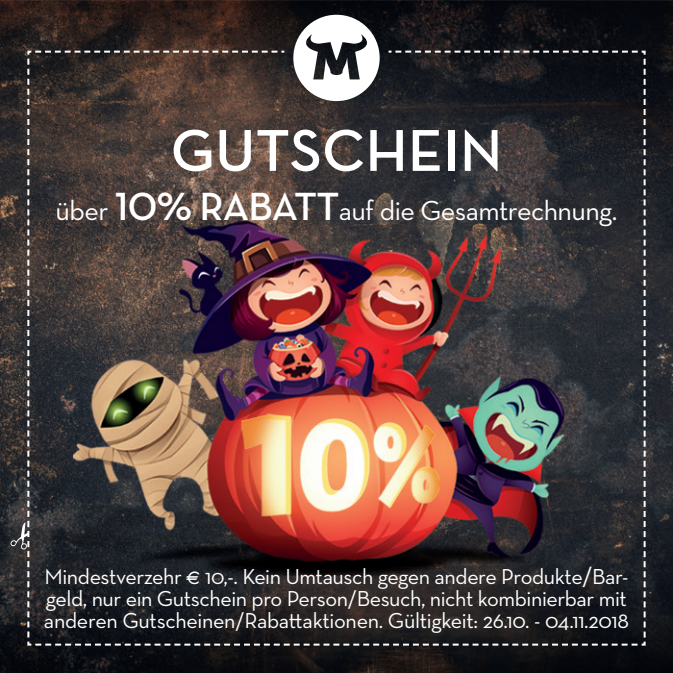
<style>
.page{position:relative;width:673px;height:673px;background:#fff}
.page>*{position:absolute;margin:0;border:0;box-sizing:border-box;transform-origin:0 0}
.t1{font:600 60px "Neutraface Text";color:#fff}
.t2{font:28px "Neutraface Text";letter-spacing:-.02em;color:#fff}
.t3{font:22px/22px "Neutraface Text";letter-spacing:-.015em;color:#fff;text-align:justify}
.s1{font-weight:600;font-size:40px}
.s2{font-family:"Euro font";font-size:16px}
.s3{font-size:24px}
</style>
<div class="page">
<img style="left:0;top:0;width:672px;height:672px">
<svg style="left:293px;top:15px;width:86px;height:35px"></svg>
<img style="left:26px;top:50px;width:620px;height:596px">
<svg style="left:10px;top:59px;width:19px;height:580px;background:#403c3c"></svg>
<h1 class="t1" style="left:170px;top:113px;width:333px">GUTSCHEIN</h1>
<p class="t2" style="left:55px;top:193px;width:563px">über <span class="s1">10% RABATT</span>auf die Gesamtrechnung.</p>
<p class="t3" style="left:44px;top:565px;width:586px">Mindestverzehr <span class="s2">E</span> 10,-. Kein Umtausch gegen andere Produkte<span class="s3">/</span>Bar&shy;geld, nur ein Gutschein pro Person/Besuch, nicht kombinierbar mit anderen Gutscheinen/Rabattaktionen. Gültigkeit: 26.10. - 04.11.2018</p>
</div>
